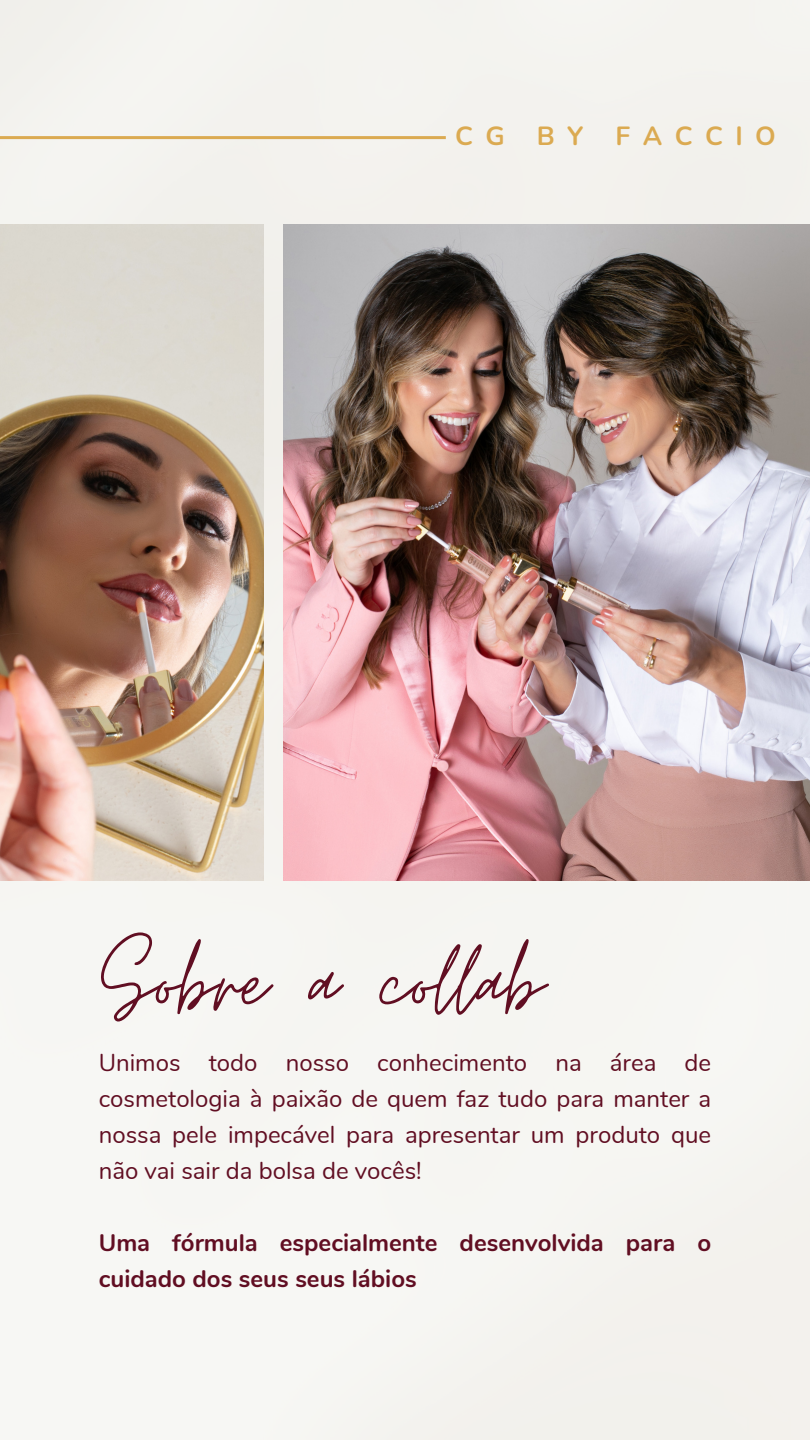
<style>
.page{position:relative;width:810px;height:1440px;background:#fff}
.page>*{position:absolute;margin:0;border:0;box-sizing:border-box;transform-origin:0 0}
.t1{font:110.5px "Moon Time";color:#610e22}
.t2{font:700 26.3px "Nunito";letter-spacing:.475em;color:#dbaa51}
.t3{font:24px/36px "Nunito";color:#610e22;text-align:justify}
.t4{font:700 24px/36px "Nunito";color:#610e22}
</style>
<div class="page">
<img style="left:283px;top:225px;width:527px;height:656px">
<img style="left:0;top:225px;width:264px;height:656px">
<hr style="left:0;top:136px;width:446px;height:3px;background:#dbaa51">
<p class="t2" style="left:455px;top:119px;width:322px">CG BY FACCIO</p>
<h1 class="t1" style="left:101px;top:915px;width:444px">Sobre a collab</h1>
<p class="t3" style="left:99px;top:1045px;width:614px">Unimos todo nosso conhecimento na área de cosmetologia à paixão de quem faz tudo para manter a nossa pele impecável para apresentar um produto que não vai sair da bolsa de vocês!</p>
<p class="t4" style="left:99px;top:1225px;width:614px">Uma fórmula especialmente desenvolvida para o cuidado dos seus seus lábios</p>
</div>
